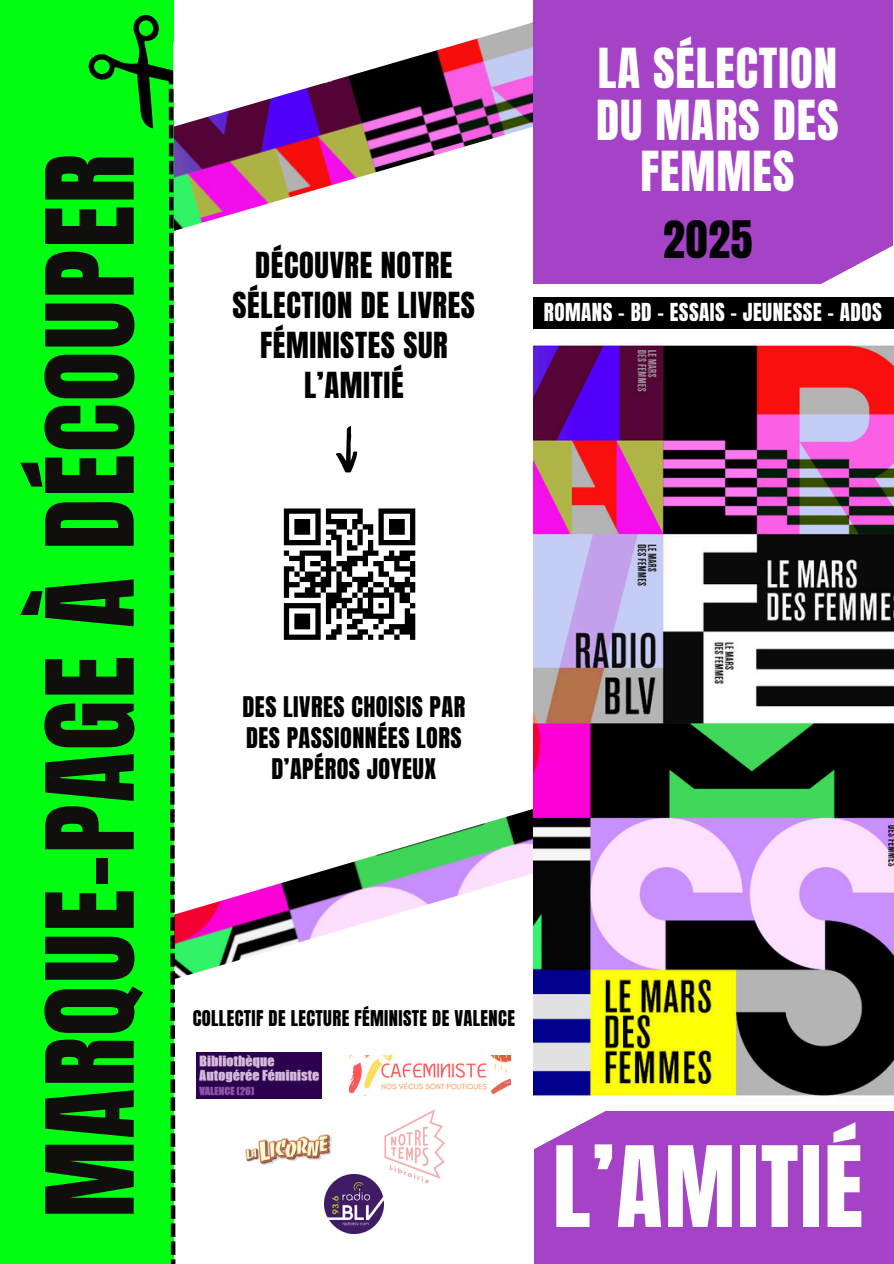
<style>
.page{position:relative;width:894px;height:1264px;background:#fff}
.page>*{position:absolute;margin:0;border:0;box-sizing:border-box;transform-origin:0 0}
.t1{font:102.9px "Anton";letter-spacing:.02em;color:#100f0d}
.t2{font:95.1px "Anton";letter-spacing:.02em;color:#fff}
.t3{font:46.95px/51.3px "Anton";letter-spacing:.02em;color:#fff;text-align:center}
.t4{font:43.8px "Anton";color:#000}
.t5{font:30.45px/40px "Anton";letter-spacing:.02em;color:#000;text-align:center}
.t6{font:24.15px/31.2px "Anton";letter-spacing:.02em;color:#000;text-align:center}
.t7{font:21.15px "Anton";letter-spacing:.02em;color:#fff}
.t8{font:18.45px "Anton";letter-spacing:.02em;color:#000}
</style>
<div class="page">
<div style="left:533px;top:926px;width:360px;height:337px;background:#a443c6"></div>
<svg style="left:533px;top:1110px;width:112px;height:42px"></svg>
<svg style="left:336px;top:426px;width:22px;height:47px"></svg>
<img style="left:349px;top:1055px;width:161px;height:40px">
<img style="left:324px;top:1174px;width:60px;height:59px">
<img style="left:245px;top:1134px;width:87px;height:31px">
<img style="left:230px;top:1052px;width:91px;height:46px">
<img style="left:380px;top:1109px;width:65px;height:79px">
<div style="left:284px;top:508px;width:36px;height:5px;background:#000"></div>
<div style="left:326px;top:508px;width:36px;height:5px;background:#000"></div>
<div style="left:378px;top:508px;width:37px;height:5px;background:#000"></div>
<div style="left:294px;top:519px;width:16px;height:5px;background:#000"></div>
<div style="left:294px;top:524px;width:16px;height:5px;background:#000"></div>
<div style="left:294px;top:529px;width:16px;height:5px;background:#000"></div>
<svg style="left:284px;top:513px;width:5px;height:27px"></svg>
<div style="left:284px;top:540px;width:36px;height:5px;background:#000"></div>
<div style="left:299px;top:550px;width:32px;height:6px;background:#000"></div>
<div style="left:310px;top:561px;width:10px;height:5px;background:#000"></div>
<div style="left:305px;top:571px;width:15px;height:6px;background:#000"></div>
<div style="left:299px;top:577px;width:16px;height:5px;background:#000"></div>
<div style="left:310px;top:582px;width:21px;height:5px;background:#000"></div>
<div style="left:305px;top:587px;width:10px;height:5px;background:#000"></div>
<svg style="left:284px;top:550px;width:21px;height:48px"></svg>
<div style="left:294px;top:592px;width:26px;height:6px;background:#000"></div>
<div style="left:284px;top:603px;width:36px;height:5px;background:#000"></div>
<div style="left:294px;top:613px;width:16px;height:6px;background:#000"></div>
<div style="left:294px;top:619px;width:16px;height:5px;background:#000"></div>
<div style="left:294px;top:624px;width:16px;height:5px;background:#000"></div>
<svg style="left:284px;top:608px;width:5px;height:26px"></svg>
<div style="left:284px;top:634px;width:36px;height:6px;background:#000"></div>
<svg style="left:315px;top:513px;width:100px;height:127px"></svg>
<img style="left:173px;top:4px;width:360px;height:211px">
<img style="left:230px;top:809px;width:303px;height:154px">
<div style="left:533px;top:0;width:359px;height:283px;background:#a443c6"></div>
<svg style="left:717px;top:239px;width:176px;height:59px"></svg>
<div style="left:533px;top:298px;width:360px;height:31px;background:#000"></div>
<img style="left:533px;top:344px;width:360px;height:766px">
<div style="left:0;top:0;width:173px;height:1263px;background:#00ff12"></div>
<div style="left:173px;top:44px;width:74px;height:45px;background:#fff"></div>
<svg style="left:88px;top:9px;width:142px;height:1254px"></svg>
<h1 class="t1" style="left:16px;top:1217px;width:1064px;rotate:-90deg">MARQUE-PAGE À DÉCOUPER</h1>
<p class="t5" style="left:232px;top:245px;width:244px">DÉCOUVRE NOTRE<br>SÉLECTION DE LIVRES<br>FÉMINISTES SUR<br>L’AMITIÉ</p>
<p class="t3" style="left:596px;top:44px;width:244px">LA SÉLECTION<br>DU MARS DES<br>FEMMES</p>
<p class="t4" style="left:663px;top:208px;width:91px">2025</p>
<p class="t7" style="left:543px;top:297px;width:339px">ROMANS - BD - ESSAIS - JEUNESSE - ADOS</p>
<h4 class="t6" style="left:242px;top:691px;width:224px">DES LIVRES CHOISIS PAR<br>DES PASSIONNÉES LORS<br>D’APÉROS JOYEUX</h4>
<p class="t8" style="left:193px;top:1005px;width:323px">COLLECTIF DE LECTURE FÉMINISTE DE VALENCE</p>
<h3 class="t2" style="left:552px;top:1118px;width:312px">L’AMITIÉ</h3>
</div>
